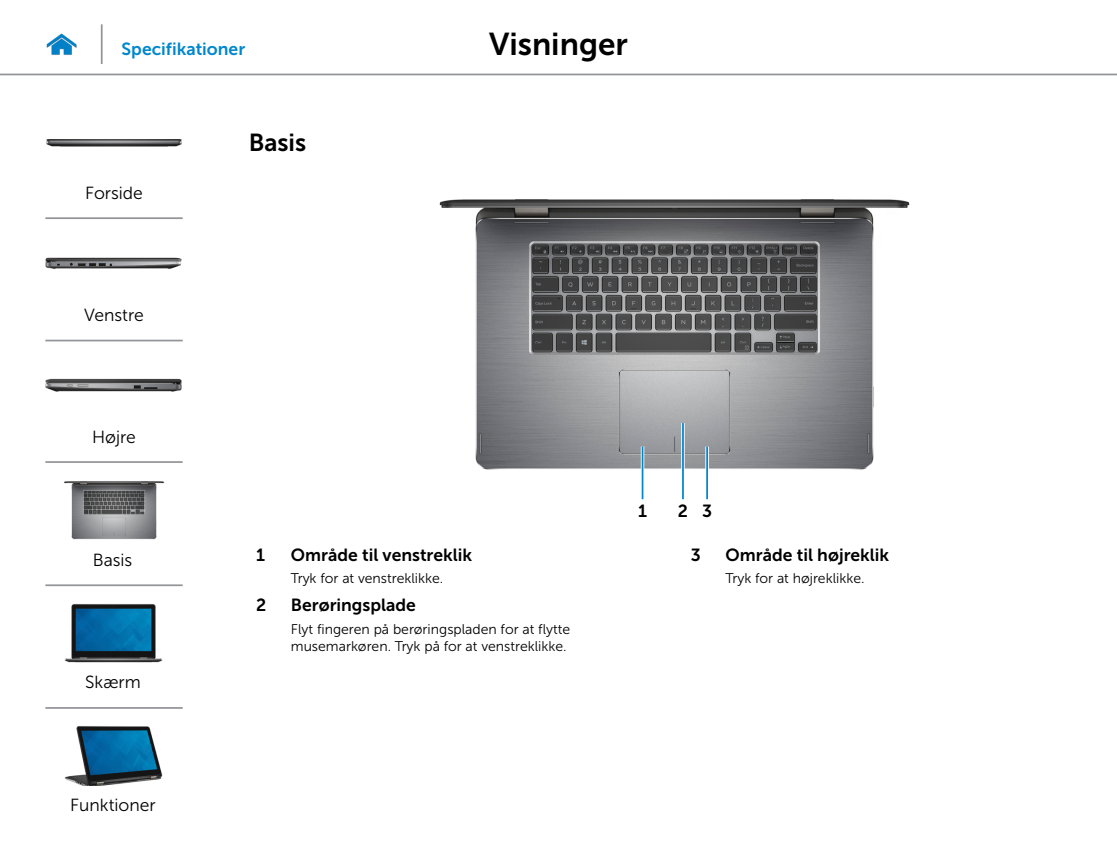
<style>
.page{position:relative;width:1117px;height:844px;background:#fff}
.page>*{position:absolute;margin:0;border:0;box-sizing:border-box;transform-origin:0 0}
.t1{font:31.5px "Museo Sans For Dell 700";color:#000}
.Head2{font:24.5px "Museo Sans For Dell 700";color:#000}
.Callout_Head{font:17.5px "Museo Sans For Dell 700";color:#000}
.t2{font:17.5px "Museo Sans For Dell 300";color:#000}
.t3{font:17.5px "Museo Sans For Dell 700";color:#0087cc}
.Callout-L{font:17.5px "Museo Sans For Dell 700";color:#000}
.Callout_description{font:14px/17.5px "Museo Sans For Dell 300";color:#000}
</style>
<div class="page">
<hr style="left:0;top:74px;width:1116px;height:1px;background:#939598">
<img style="left:46px;top:33px;width:31px;height:22px">
<img style="left:439px;top:199px;width:471px;height:271px">
<hr style="left:681px;top:423px;width:3px;height:76px;background:#fff">
<hr style="left:682px;top:423px;width:1px;height:76px;background:#0087cc">
<hr style="left:705px;top:446px;width:3px;height:53px;background:#fff">
<hr style="left:706px;top:446px;width:1px;height:53px;background:#0087cc">
<svg style="left:640px;top:446px;width:4px;height:53px"></svg>
<hr style="left:641px;top:446px;width:2px;height:53px;background:#0087cc">
<hr style="left:101px;top:24px;width:2px;height:40px;background:#939598">
<img style="left:46px;top:139px;width:136px;height:8px">
<img style="left:45px;top:257px;width:137px;height:12px">
<img style="left:45px;top:378px;width:137px;height:14px">
<img style="left:64px;top:481px;width:100px;height:58px">
<img style="left:65px;top:604px;width:98px;height:58px">
<img style="left:65px;top:726px;width:98px;height:59px">
<hr style="left:45px;top:217px;width:138px;height:2px;background:#939598">
<hr style="left:45px;top:339px;width:138px;height:2px;background:#939598">
<hr style="left:45px;top:461px;width:138px;height:2px;background:#939598">
<hr style="left:45px;top:584px;width:138px;height:2px;background:#939598">
<hr style="left:45px;top:706px;width:138px;height:2px;background:#939598">
<p class="t3" style="left:122px;top:39px;width:125px">Specifikationer</p>
<h1 class="t1" style="left:489px;top:26px;width:140px">Visninger</h1>
<p class="t2" style="left:85px;top:183px;width:59px">Forside</p>
<p class="Head2" style="left:249px;top:128px;width:59px">Basis</p>
<p class="t2" style="left:84px;top:305px;width:61px">Venstre</p>
<p class="t2" style="left:92px;top:428px;width:45px">Højre</p>
<p class="t2" style="left:93px;top:550px;width:41px">Basis</p>
<p class="t2" style="left:85px;top:672px;width:57px">Skærm</p>
<p class="Callout_Head" style="left:256px;top:544px;width:10px">1</p>
<p class="Callout_Head" style="left:291px;top:544px;width:183px">Område til venstreklik</p>
<p class="Callout_description" style="left:291px;top:569px;width:154px">Tryk for at venstreklikke.</p>
<p class="Callout_Head" style="left:256px;top:595px;width:12px">2</p>
<p class="Callout_Head" style="left:291px;top:595px;width:126px">Berøringsplade</p>
<p class="Callout_description" style="left:291px;top:620px;width:281px">Flyt fingeren på berøringspladen for at flytte musemarkøren. Tryk på for at venstreklikke.</p>
<p class="Callout-L" style="left:638px;top:500px;width:10px">1</p>
<p class="Callout-L" style="left:677px;top:500px;width:12px">2</p>
<p class="Callout-L" style="left:702px;top:500px;width:12px">3</p>
<p class="Callout_Head" style="left:690px;top:544px;width:12px">3</p>
<p class="Callout_Head" style="left:725px;top:544px;width:165px">Område til højreklik</p>
<p class="Callout_description" style="left:725px;top:569px;width:140px">Tryk for at højreklikke.</p>
<p class="t2" style="left:70px;top:795px;width:87px">Funktioner</p>
</div>
